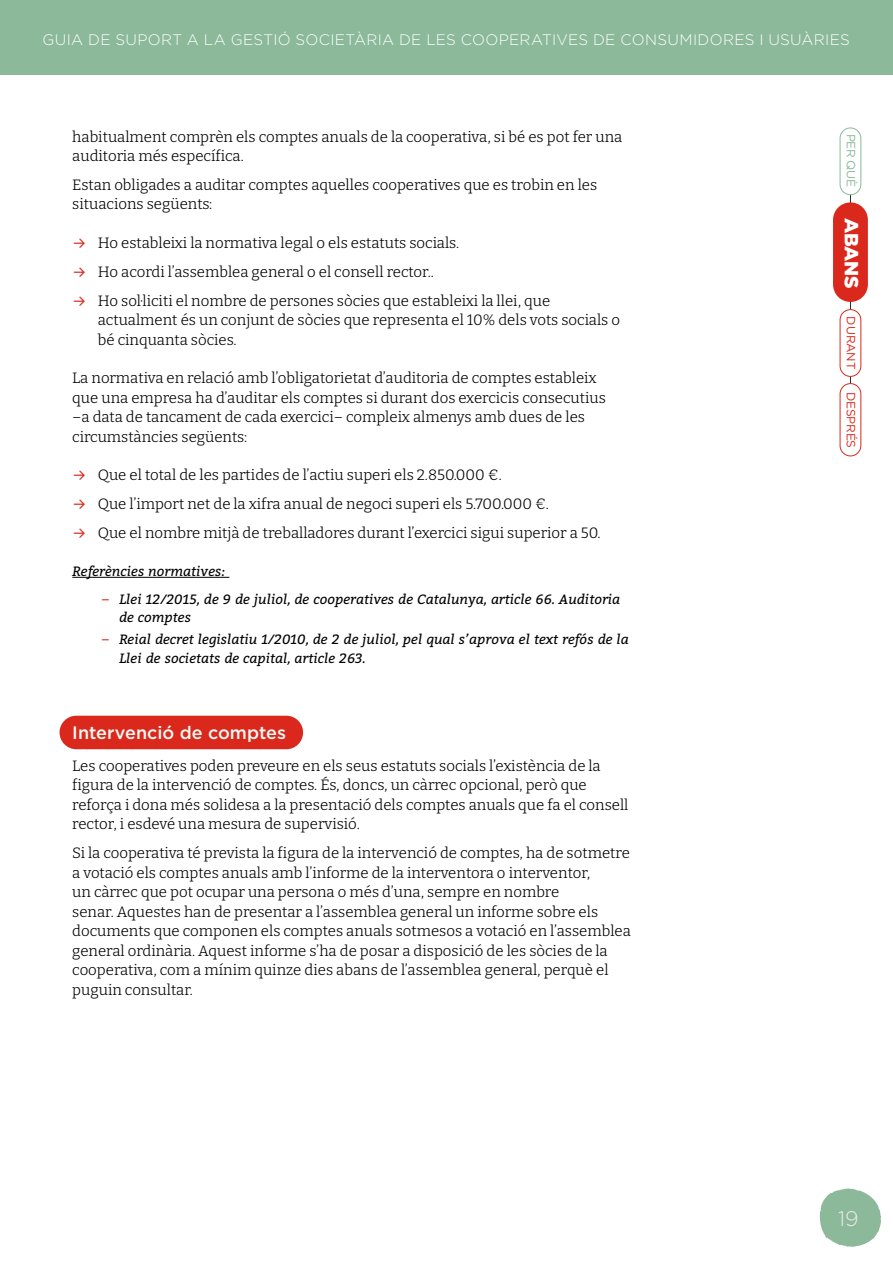
<style>
.page{position:relative;width:893px;height:1263px;background:#fff}
.page>*{position:absolute;margin:0;border:0;box-sizing:border-box;transform-origin:0 0}
.t1{font:300 21px "Gotham";color:#ebebeb}
.t2{font:900 19.2px "Gotham";letter-spacing:-.005em;color:#fff}
.t3{font:500 18px "Gotham";color:#f4f8f5}
.t4{font:300 15.15px "Gotham";letter-spacing:.02em;color:#fff}
.t5{font:100 15px/19.5px "Bitter";color:#000}
.t6{font:15px/29px "Inter";color:#da291c;text-align:justify}
.t7{font:italic 13.5px/18px "Bitter";color:#000}
.t8{font:13.5px "Inter";color:#da291c}
.t9{font:12px "Gotham";letter-spacing:-.015em;color:#da291c}
.t10{font:12px "Gotham";letter-spacing:-.015em;color:#8bb999}
</style>
<div class="page">
<svg style="left:820px;top:1188px;width:61px;height:59px"></svg>
<hr style="left:850px;top:178px;width:1px;height:251px;background:#292929">
<div style="left:833px;top:202px;width:35px;height:100px;background:#da291c;border-radius:17px"></div>
<div style="left:840px;top:310px;width:21px;height:66px;background:#fff;border-radius:10px"></div>
<div style="left:840px;top:309px;width:21px;height:68px;border:1px solid #da291c;border-radius:10px"></div>
<div style="left:840px;top:128px;width:21px;height:67px;background:#fff;border-radius:10px"></div>
<div style="left:840px;top:128px;width:21px;height:67px;border:1px solid #8bb999;border-radius:10px"></div>
<div style="left:840px;top:384px;width:21px;height:72px;background:#fff;border-radius:10px"></div>
<div style="left:840px;top:383px;width:21px;height:73px;border:1px solid #da291c;border-radius:10px"></div>
<div style="left:0;top:0;width:893px;height:74px;background:#8bb999"></div>
<hr style="left:72px;top:577px;width:157px;height:1px;background:#000">
<div style="left:60px;top:716px;width:243px;height:33px;background:#da291c;border-radius:17px"></div>
<p class="t4" style="left:43px;top:30px;width:809px">GUIA DE SUPORT A LA GESTIÓ SOCIETÀRIA DE LES COOPERATIVES DE CONSUMIDORES I USUÀRIES</p>
<p class="t5" style="left:72px;top:126px;width:552px">habitualment comprèn els comptes anuals de la cooperativa, si bé es pot fer una auditoria més específica.</p>
<p class="t5" style="left:72px;top:175px;width:526px">Estan obligades a auditar comptes aquelles cooperatives que es trobin en les situacions següents:</p>
<p class="t6" style="left:72px;top:228px;width:16px">→ → →</p>
<p class="t5" style="left:98px;top:232px;width:363px">Ho estableixi la normativa legal o els estatuts socials.</p>
<p class="t5" style="left:98px;top:261px;width:338px">Ho acordi l’assemblea general o el consell rector..</p>
<p class="t5" style="left:98px;top:290px;width:524px">Ho sol·liciti el nombre de persones sòcies que estableixi la llei, que actualment és un conjunt de sòcies que representa el 10% dels vots socials o bé cinquanta sòcies.</p>
<p class="t5" style="left:72px;top:368px;width:535px">La normativa en relació amb l’obligatorietat d’auditoria de comptes estableix que una empresa ha d’auditar els comptes si durant dos exercicis consecutius –a data de tancament de cada exercici– compleix almenys amb dues de les circumstàncies següents:</p>
<p class="t6" style="left:72px;top:460px;width:16px">→ → →</p>
<p class="t5" style="left:98px;top:465px;width:405px">Que el total de les partides de l’actiu superi els 2.850.000 €.</p>
<p class="t5" style="left:98px;top:494px;width:453px">Que l’import net de la xifra anual de negoci superi els 5.700.000 €.</p>
<p class="t5" style="left:98px;top:522px;width:504px">Que el nombre mitjà de treballadores durant l’exercici sigui superior a 50.</p>
<p class="t7" style="left:72px;top:562px;width:155px">Referències normatives:</p>
<p class="t8" style="left:102px;top:589px;width:8px">–</p>
<p class="t8" style="left:102px;top:629px;width:8px">–</p>
<p class="t7" style="left:119px;top:589px;width:503px">Llei 12/2015, de 9 de juliol, de cooperatives de Catalunya, article 66. Auditoria de comptes</p>
<p class="t7" style="left:119px;top:629px;width:511px;line-height:19.5px">Reial decret legislatiu 1/2010, de 2 de juliol, pel qual s’aprova el text refós de la<br>Llei de societats de capital, article 263.</p>
<h5 class="t3" style="left:72px;top:720px;width:215px">Intervenció de comptes</h5>
<p class="t5" style="left:72px;top:755px;width:558px">Les cooperatives poden preveure en els seus estatuts socials l’existència de la figura de la intervenció de comptes. És, doncs, un càrrec opcional, però que reforça i dona més solidesa a la presentació dels comptes anuals que fa el consell rector, i esdevé una mesura de supervisió.</p>
<p class="t5" style="left:72px;top:843px;width:560px">Si la cooperativa té prevista la figura de la intervenció de comptes, ha de sotmetre a votació els comptes anuals amb l’informe de la interventora o interventor,<br>un càrrec que pot ocupar una persona o més d’una, sempre en nombre<br>senar. Aquestes han de presentar a l’assemblea general un informe sobre els documents que componen els comptes anuals sotmesos a votació en l’assemblea general ordinària. Aquest informe s’ha de posar a disposició de les sòcies de la cooperativa, com a mínim quinze dies abans de l’assemblea general, perquè el puguin consultar.</p>
<p class="t10" style="left:859px;top:134px;width:55px;rotate:90deg">PER QUÈ</p>
<p class="t2" style="left:865px;top:217px;width:73px;rotate:90deg">ABANS</p>
<p class="t9" style="left:859px;top:316px;width:55px;rotate:90deg">DURANT</p>
<p class="t9" style="left:859px;top:392px;width:58px;rotate:90deg">DESPRÉS</p>
<h1 class="t1" style="left:838px;top:1205px;width:22px">19</h1>
</div>
